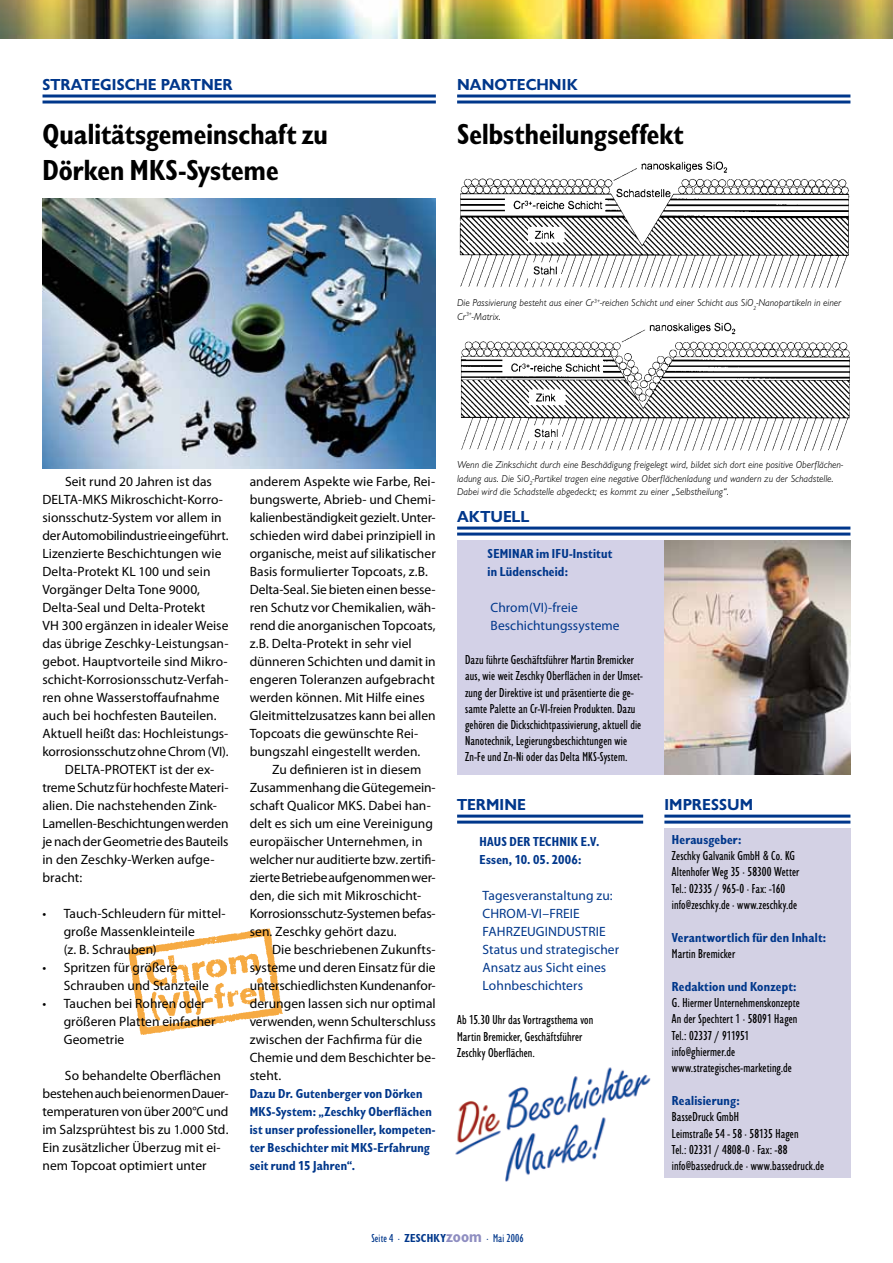
<style>
.page{position:relative;width:893px;height:1263px;background:#fff}
.page>*{position:absolute;margin:0;border:0;box-sizing:border-box;transform-origin:0 0}
.t1{font:700 condensed 30px/36px "Chantilly";letter-spacing:.005em;color:#000}
.t2{font:700 16.5px "Chantilly";color:#00378b}
.t3{font:13.5px/18px "Myriad Pro";color:#000}
.t4{font:condensed 13.5px/16.4px "Chantilly";letter-spacing:.01em;color:#000}
.t5{font:700 condensed 13.5px/18px "Chantilly";letter-spacing:.015em;color:#00378b}
.t6{font:13.5px/18px "Myriad Pro";letter-spacing:.005em;color:#00378b}
.t7{font:13.5px "Myriad Pro";letter-spacing:-.02em;color:#000}
.t8{font:condensed 12px "Chantilly";letter-spacing:.015em;color:#00378b}
.t9{font:italic 300 10.5px/13.5px "Chantilly";letter-spacing:-.005em;color:#000}
.s1{font-weight:700}
.s2{font-weight:700;font-size:17.25px;color:#8f8ec1}
</style>
<div class="page">
<img style="left:128px;top:928px;width:154px;height:107px">
<div style="left:457px;top:540px;width:393px;height:234px;background:#d3d1e7"></div>
<img style="left:0;top:0;width:893px;height:39px">
<hr style="left:43px;top:95px;width:393px;height:2px;background:#00378b">
<hr style="left:43px;top:101px;width:393px;height:3px;background:#00378b">
<div style="left:664px;top:828px;width:186px;height:350px;background:#d3d1e4"></div>
<hr style="left:664px;top:815px;width:186px;height:2px;background:#00378b">
<hr style="left:664px;top:821px;width:186px;height:3px;background:#00378b">
<img style="left:43px;top:198px;width:393px;height:270px">
<hr style="left:457px;top:95px;width:393px;height:2px;background:#00378b">
<hr style="left:457px;top:101px;width:393px;height:3px;background:#00378b">
<img style="left:459px;top:161px;width:391px;height:128px">
<img style="left:461px;top:322px;width:389px;height:129px">
<img style="left:664px;top:540px;width:186px;height:234px">
<hr style="left:457px;top:815px;width:186px;height:2px;background:#00378b">
<hr style="left:457px;top:821px;width:186px;height:3px;background:#00378b">
<hr style="left:457px;top:527px;width:393px;height:2px;background:#00378b">
<hr style="left:457px;top:533px;width:393px;height:3px;background:#00378b">
<img style="left:455px;top:1067px;width:196px;height:115px">
<p class="t2" style="left:43px;top:75px;width:192px">STRATEGISCHE PARTNER</p>
<h1 class="t1" style="left:43px;top:116px;width:287px">Qualitätsgemeinschaft zu<br>Dörken MKS-Systeme</h1>
<p class="t2" style="left:457px;top:75px;width:122px">NANOTECHNIK</p>
<h1 class="t1" style="left:457px;top:116px;width:228px">Selbstheilungseffekt</h1>
<p class="t9" style="left:457px;top:296px;width:386px">Die Passivierung besteht aus einer Cr<sup>3+</sup>-reichen Schicht und einer Schicht aus SiO<sub>2</sub>-Nanopartikeln in einer<br>Cr<sup>3+</sup>-Matrix.</p>
<p class="t3" style="left:65px;top:472px;width:148px">Seit rund 20 Jahren ist das</p>
<p class="t3" style="left:43px;top:490px;width:182px">DELTA-MKS Mikroschicht-Korro-</p>
<p class="t3" style="left:43px;top:508px;width:181px">sionsschutz-System vor allem in</p>
<p class="t7" style="left:43px;top:527px;width:188px">der Automobilindustrie eingeführt.</p>
<p class="t3" style="left:43px;top:544px;width:180px">Lizenzierte Beschichtungen wie</p>
<p class="t3" style="left:43px;top:562px;width:169px">Delta-Protekt KL 100 und sein</p>
<p class="t3" style="left:42px;top:580px;width:159px">Vorgänger Delta Tone 9000,</p>
<p class="t3" style="left:42px;top:598px;width:164px">Delta-Seal und Delta-Protekt</p>
<p class="t3" style="left:42px;top:616px;width:188px">VH 300 ergänzen in idealer Weise</p>
<p class="t3" style="left:42px;top:634px;width:188px">das übrige Zeschky-Leistungsan-</p>
<p class="t3" style="left:42px;top:652px;width:187px">gebot. Hauptvorteile sind Mikro-</p>
<p class="t3" style="left:42px;top:670px;width:188px">schicht-Korrosionsschutz-Verfah-</p>
<p class="t3" style="left:42px;top:688px;width:178px">ren ohne Wasserstoffaufnahme</p>
<p class="t3" style="left:42px;top:706px;width:176px">auch bei hochfesten Bauteilen.</p>
<p class="t3" style="left:42px;top:724px;width:187px">Aktuell heißt das: Hochleistungs-</p>
<p class="t3" style="left:42px;top:742px;width:188px">korrosionsschutz ohne Chrom (VI).</p>
<p class="t3" style="left:65px;top:760px;width:151px">DELTA-PROTEKT ist der ex-</p>
<p class="t3" style="left:42px;top:778px;width:188px">treme Schutz für hochfeste Materi-</p>
<p class="t3" style="left:42px;top:796px;width:175px">alien. Die nachstehenden Zink-</p>
<p class="t3" style="left:42px;top:814px;width:188px">Lamellen-Beschichtungen werden</p>
<p class="t3" style="left:42px;top:832px;width:187px">je nach der Geometrie des Bauteils</p>
<p class="t3" style="left:42px;top:850px;width:174px">in den Zeschky-Werken aufge-</p>
<p class="t3" style="left:42px;top:868px;width:41px">bracht:</p>
<p class="t3" style="left:64px;top:904px;width:164px;text-indent:-21px">• Tauch-Schleudern für mittel&shy;große Massenkleinteile<br>(z. B. Schrauben)</p>
<p class="t3" style="left:64px;top:958px;width:147px;text-indent:-21px">• Spritzen für größere<br>Schrauben und Stanzteile</p>
<p class="t3" style="left:64px;top:994px;width:153px;text-indent:-21px">• Tauchen bei Rohren oder größeren Platten einfacher<br>Geometrie</p>
<p class="t3" style="left:42px;top:1066px;width:188px;text-indent:23px">So behandelte Oberflächen bestehen auch bei enormen Dauer&shy;temperaturen von über 200°C und im Salzsprühtest bis zu 1.000 Std.<br>Ein zusätzlicher Überzug mit ei&shy;nem Topcoat optimiert unter</p>
<p class="t3" style="left:250px;top:472px;width:188px">anderem Aspekte wie Farbe, Rei&shy;bungswerte, Abrieb- und Chemi&shy;kalienbeständigkeit gezielt. Unter&shy;schieden wird dabei prinzipiell in organische, meist auf silikatischer Basis formulierter Topcoats, z.B.<br>Delta-Seal. Sie bieten einen besse&shy;ren Schutz vor Chemikalien, wäh&shy;rend die anorganischen Topcoats, z.B. Delta-Protekt in sehr viel dünneren Schichten und damit in engeren Toleranzen aufgebracht werden können. Mit Hilfe eines Gleitmittelzusatzes kann bei allen Topcoats die gewünschte Rei&shy;bungszahl eingestellt werden.</p>
<p class="t3" style="left:250px;top:760px;width:188px;text-indent:23px">Zu definieren ist in diesem<br>Zusammenhang die Gütegemein&shy;schaft Qualicor MKS. Dabei han&shy;delt es sich um eine Vereinigung europäischer Unternehmen, in welcher nur auditierte bzw. zertifi&shy;zierte Betriebe aufgenommen wer&shy;den, die sich mit Mikroschicht-<br>Korrosionsschutz-Systemen befas&shy;sen. Zeschky gehört dazu.</p>
<p class="t3" style="left:250px;top:940px;width:188px;text-indent:23px">Die beschriebenen Zukunfts&shy;systeme und deren Einsatz für die unterschiedlichsten Kundenanfor&shy;derungen lassen sich nur optimal verwenden, wenn Schulterschluss zwischen der Fachfirma für die<br>Chemie und dem Beschichter be&shy;steht.</p>
<p class="t5" style="left:250px;top:1084px;width:187px">Dazu Dr. Gutenberger von Dörken<br>MKS-System: „Zeschky Oberflächen ist unser professioneller, kompeten&shy;ter Beschichter mit MKS-Erfahrung seit rund 15 Jahren“.</p>
<p class="t9" style="left:457px;top:458px;width:387px">Wenn die Zinkschicht durch eine Beschädigung freigelegt wird, bildet sich dort eine positive Oberflächen&shy;ladung aus. Die SiO<sub>2</sub>-Partikel tragen eine negative Oberflächenladung und wandern zu der Schadstelle.<br>Dabei wird die Schadstelle abgedeckt; es kommt zu einer „Selbstheilung“.</p>
<p class="t2" style="left:457px;top:507px;width:74px">AKTUELL</p>
<p class="t5" style="left:488px;top:545px;width:126px">SEMINAR im IFU-Institut in Lüdenscheid:</p>
<p class="t6" style="left:491px;top:598px;width:131px">Chrom(VI)-freie<br>Beschichtungssysteme</p>
<p class="t4" style="left:465px;top:652px;width:179px">Dazu führte Geschäftsführer Martin Bremicker aus, wie weit Zeschky Oberflächen in der Umset&shy;zung der Direktive ist und präsentierte die ge&shy;samte Palette an Cr-VI-freien Produkten. Dazu gehören die Dickschichtpassivierung, aktuell die Nanotechnik, Legierungsbeschichtungen wie Zn-Fe und Zn-Ni oder das Delta MKS-System.</p>
<p class="t2" style="left:457px;top:795px;width:70px">TERMINE</p>
<p class="t5" style="left:480px;top:833px;width:121px">HAUS DER TECHNIK E.V.<br>Essen, 10. 05. 2006:</p>
<p class="t6" style="left:483px;top:886px;width:138px">Tagesveranstaltung zu:<br>CHROM-VI–FREIE<br>FAHRZEUGINDUSTRIE<br>Status und strategischer<br>Ansatz aus Sicht eines<br>Lohnbeschichters</p>
<p class="t4" style="left:457px;top:1012px;width:138px">Ab 15.30 Uhr das Vortragsthema von<br>Martin Bremicker, Geschäftsführer<br>Zeschky Oberflächen.</p>
<p class="t2" style="left:664px;top:795px;width:90px">IMPRESSUM</p>
<p class="t5" style="left:672px;top:830px;width:71px">Herausgeber:</p>
<p class="t4" style="left:672px;top:848px;width:129px">Zeschky Galvanik GmbH &amp; Co. KG<br>Altenhofer Weg 35 · 58300 Wetter<br>Tel.: 02335 / 965-0 · Fax: -160 info@zeschky.de · www.zeschky.de</p>
<p class="t5" style="left:672px;top:928px;width:156px">Verantwortlich für den Inhalt:</p>
<p class="t4" style="left:672px;top:946px;width:65px">Martin Bremicker</p>
<p class="t5" style="left:672px;top:977px;width:126px">Redaktion und Konzept:</p>
<p class="t4" style="left:672px;top:995px;width:129px">G. Hiermer Unternehmenskonzepte<br>An der Spechtert 1 ∙ 58091 Hagen<br>Tel.: 02337 / 911951 info@ghiermer.de www.strategisches-marketing.de</p>
<p class="t5" style="left:672px;top:1091px;width:69px">Realisierung:</p>
<p class="t4" style="left:672px;top:1109px;width:154px">BasseDruck GmbH<br>Leimstraße 54 - 58 · 58135 Hagen<br>Tel.: 02331 / 4808-0 · Fax: -88 info@bassedruck.de · www.bassedruck.de</p>
<p class="t8" style="left:371px;top:1232px;width:154px">Seite 4 · <span class="s1">ZESCHKY</span><span class="s2">zoom</span> · Mai 2006</p>
</div>
